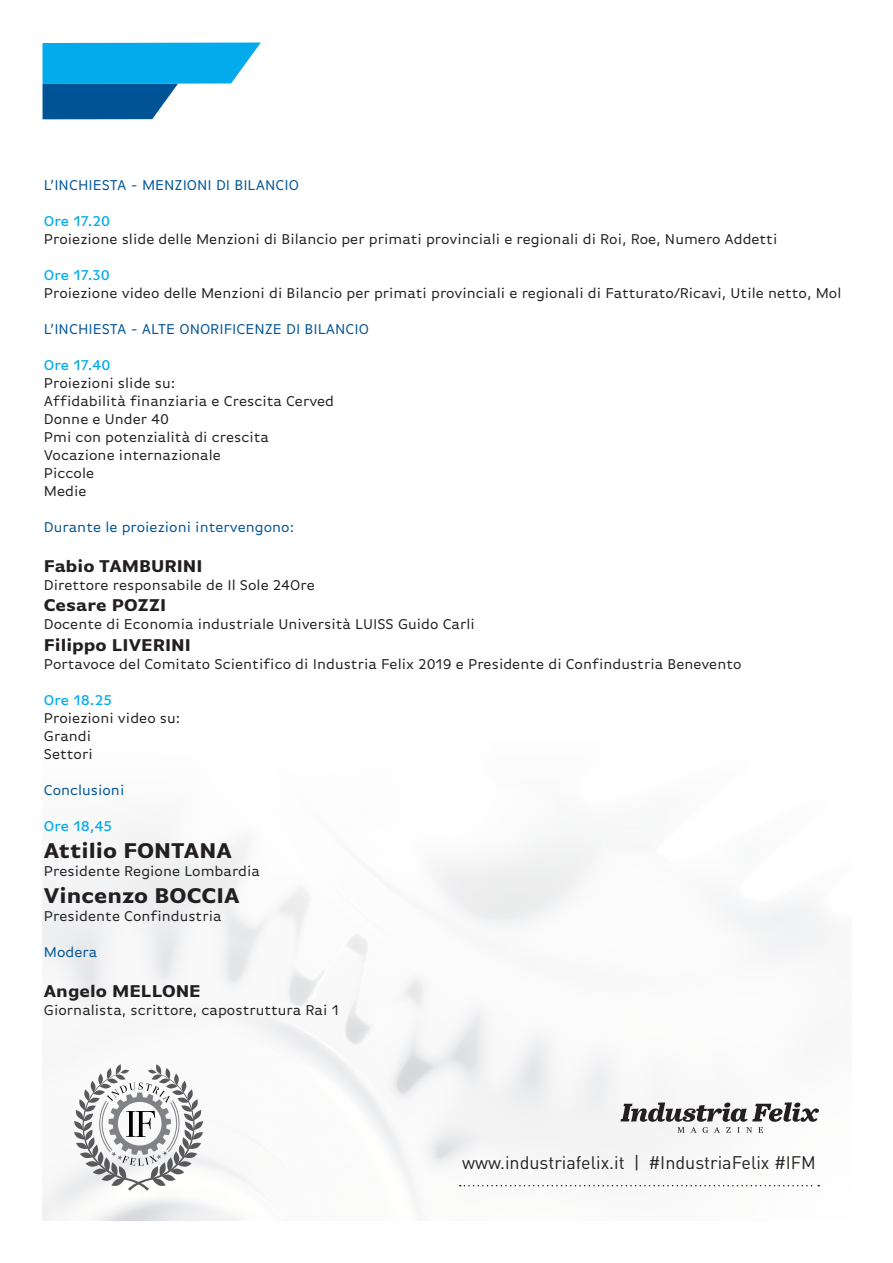
<style>
.page{position:relative;width:893px;height:1263px;background:#fff}
.page>*{position:absolute;margin:0;border:0;box-sizing:border-box;transform-origin:0 0}
.t1{font:700 22.5px "Basic Gothic Pro";color:#231f20}
.t2{font:700 18px "Basic Gothic Pro";color:#231f20}
.t3{font:18px "DIN Pro";color:#231f20}
.t4{font:15px "Basic Gothic Pro";color:#231f20}
.t5{font:15px "Basic Gothic Pro";color:#005496}
.t6{font:500 15px "Basic Gothic Pro";color:#03abed}
</style>
<div class="page">
<img style="left:43px;top:833px;width:785px;height:387px">
<svg style="left:620px;top:1102px;width:199px;height:31px"></svg>
<svg style="left:74px;top:1064px;width:129px;height:127px"></svg>
<svg style="left:460px;top:1185px;width:359px;height:1px"></svg>
<svg style="left:43px;top:43px;width:218px;height:76px"></svg>
<p class="t5" style="left:44px;top:177px;width:257px">L’INCHIESTA - MENZIONI DI BILANCIO</p>
<p class="t6" style="left:44px;top:213px;width:68px">Ore 17.20</p>
<p class="t4" style="left:44px;top:231px;width:735px">Proiezione slide delle Menzioni di Bilancio per primati provinciali e regionali di Roi, Roe, Numero Addetti</p>
<p class="t6" style="left:44px;top:267px;width:67px">Ore 17.30</p>
<p class="t4" style="left:44px;top:285px;width:799px">Proiezione video delle Menzioni di Bilancio per primati provinciali e regionali di Fatturato/Ricavi, Utile netto, Mol</p>
<p class="t5" style="left:44px;top:321px;width:327px">L’INCHIESTA - ALTE ONORIFICENZE DI BILANCIO</p>
<p class="t6" style="left:44px;top:357px;width:68px">Ore 17.40</p>
<p class="t4" style="left:44px;top:375px;width:133px">Proiezioni slide su:</p>
<p class="t4" style="left:44px;top:393px;width:292px">Affidabilità finanziaria e Crescita Cerved</p>
<p class="t4" style="left:44px;top:411px;width:127px">Donne e Under 40</p>
<p class="t4" style="left:44px;top:429px;width:227px">Pmi con potenzialità di crescita</p>
<p class="t4" style="left:44px;top:447px;width:178px">Vocazione internazionale</p>
<p class="t4" style="left:44px;top:465px;width:52px">Piccole</p>
<p class="t4" style="left:44px;top:483px;width:44px">Medie</p>
<p class="t5" style="left:44px;top:519px;width:252px">Durante le proiezioni intervengono:</p>
<p class="t2" style="left:44px;top:555px;width:160px">Fabio TAMBURINI</p>
<p class="t4" style="left:44px;top:576px;width:272px">Direttore responsabile de Il Sole 24Ore</p>
<p class="t2" style="left:44px;top:595px;width:124px">Cesare POZZI</p>
<p class="t4" style="left:44px;top:616px;width:432px">Docente di Economia industriale Università LUISS Guido Carli</p>
<p class="t2" style="left:44px;top:634px;width:149px">Filippo LIVERINI</p>
<p class="t4" style="left:44px;top:656px;width:699px">Portavoce del Comitato Scientifico di Industria Felix 2019 e Presidente di Confindustria Benevento</p>
<p class="t6" style="left:44px;top:692px;width:70px">Ore 18.25</p>
<p class="t4" style="left:44px;top:710px;width:138px">Proiezioni video su:</p>
<p class="t4" style="left:44px;top:728px;width:49px">Grandi</p>
<p class="t4" style="left:44px;top:746px;width:50px">Settori</p>
<p class="t5" style="left:44px;top:782px;width:82px">Conclusioni</p>
<p class="t6" style="left:44px;top:818px;width:70px">Ore 18,45</p>
<p class="t1" style="left:44px;top:837px;width:189px">Attilio FONTANA</p>
<p class="t4" style="left:44px;top:863px;width:218px">Presidente Regione Lombardia</p>
<p class="t1" style="left:44px;top:882px;width:197px">Vincenzo BOCCIA</p>
<p class="t4" style="left:44px;top:908px;width:179px">Presidente Confindustria</p>
<p class="t5" style="left:44px;top:944px;width:55px">Modera</p>
<p class="t2" style="left:44px;top:980px;width:158px">Angelo MELLONE</p>
<p class="t4" style="left:44px;top:1001px;width:296px">Giornalista, scrittore, capostruttura Rai 1</p>
<p class="t3" style="left:462px;top:1150px;width:355px">www.industriafelix.it | #IndustriaFelix #IFM</p>
</div>
